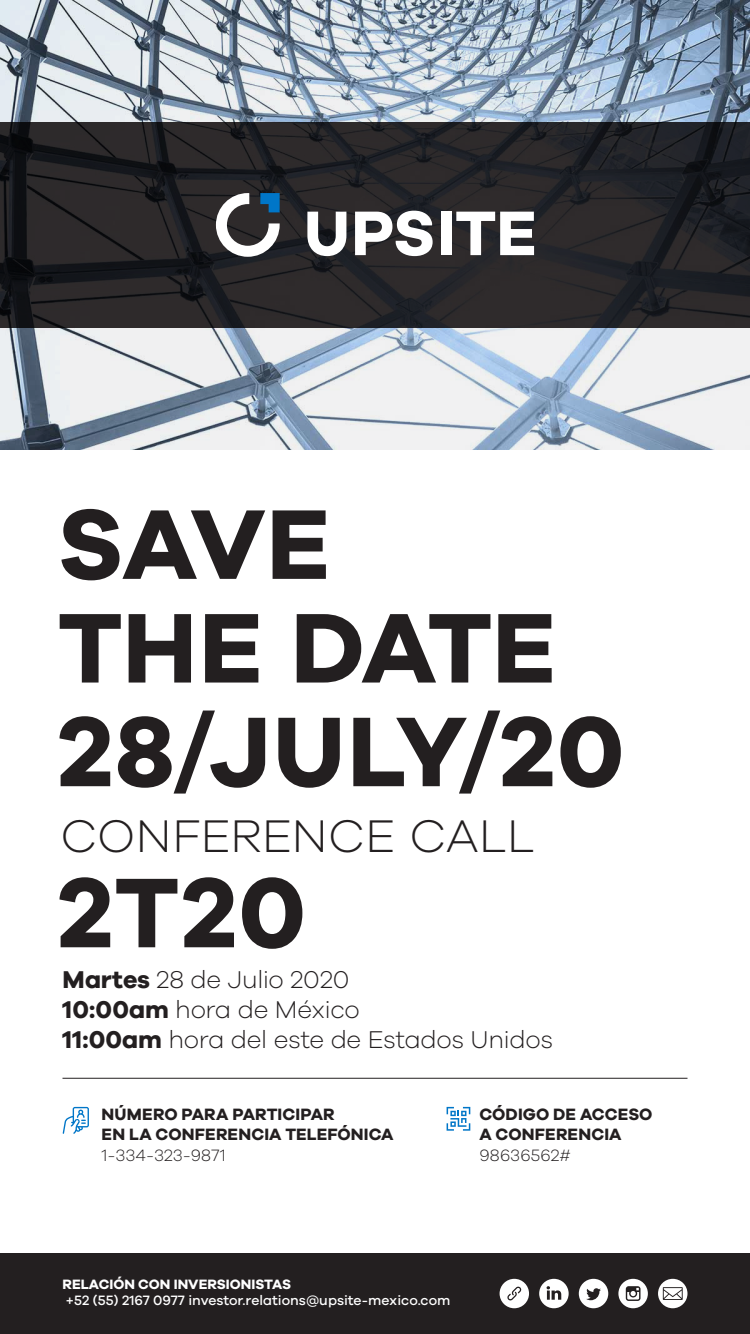
<style>
.page{position:relative;width:750px;height:1334px;background:#fff}
.page>*{position:absolute;margin:0;border:0;box-sizing:border-box;transform-origin:0 0}
.t1{font:700 102.1px/103.7px "Galano Grotesque";letter-spacing:.005em;color:#231f20}
.t2{font:300 47.2px "Galano Grotesque";letter-spacing:.005em;color:#231f20}
.t3{font:300 25.1px/30.1px "Galano Grotesque";letter-spacing:-.015em;color:#231f20}
.t4{font:700 16.9px/20.3px "Galano Grotesque";letter-spacing:.005em;color:#231f20}
.t5{font:300 16.9px "Galano Grotesque";letter-spacing:.005em;color:#231f20}
.t6{font:500 14px "Galano Grotesque";color:#fff}
.t7{font:700 14px "Galano Grotesque";color:#fff}
.s1{font-weight:700}
</style>
<div class="page">
<hr style="left:62px;top:1078px;width:626px;height:1px;background:#231f20">
<svg style="left:63px;top:1107px;width:26px;height:27px"></svg>
<svg style="left:447px;top:1107px;width:23px;height:24px"></svg>
<svg style="left:0;top:0;width:750px;height:450px;background:#777d85"></svg>
<svg style="left:216px;top:193px;width:64px;height:64px"></svg>
<svg style="left:307px;top:212px;width:39px;height:44px"></svg>
<div style="left:441px;top:212px;width:10px;height:43px;background:#fff"></div>
<svg style="left:456px;top:212px;width:78px;height:43px"></svg>
<svg style="left:355px;top:211px;width:78px;height:45px"></svg>
<div style="left:0;top:1253px;width:750px;height:81px;background:#231f20"></div>
<svg style="left:618px;top:1279px;width:30px;height:29px"></svg>
<svg style="left:579px;top:1279px;width:29px;height:29px"></svg>
<svg style="left:500px;top:1279px;width:29px;height:29px"></svg>
<svg style="left:658px;top:1279px;width:30px;height:29px"></svg>
<svg style="left:539px;top:1279px;width:30px;height:29px"></svg>
<h1 class="t1" style="left:58px;top:489px;width:568px">SAVE<br>THE DATE<br>28/JULY/20</h1>
<h2 class="t2" style="left:60px;top:808px;width:476px">CONFERENCE CALL</h2>
<h1 class="t1" style="left:58px;top:858px;width:250px">2T20</h1>
<p class="t3" style="left:63px;top:964px;width:492px"><span class="s1">Martes</span> 28 de Julio 2020<br><span class="s1">10:00am</span> hora de México<br><span class="s1">11:00am</span> hora del este de Estados Unidos</p>
<p class="t4" style="left:102px;top:1104px;width:293px">NÚMERO PARA PARTICIPAR<br>EN LA CONFERENCIA TELEFÓNICA</p>
<p class="t5" style="left:102px;top:1145px;width:126px">1-334-323-9871</p>
<p class="t4" style="left:479px;top:1104px;width:175px">CÓDIGO DE ACCESO<br>A CONFERENCIA</p>
<p class="t5" style="left:479px;top:1145px;width:93px">98636562#</p>
<p class="t7" style="left:62px;top:1275px;width:230px">RELACIÓN CON INVERSIONISTAS</p>
<p class="t6" style="left:66px;top:1292px;width:386px">+52 (55) 2167 0977 investor.relations@upsite-mexico.com</p>
</div>
